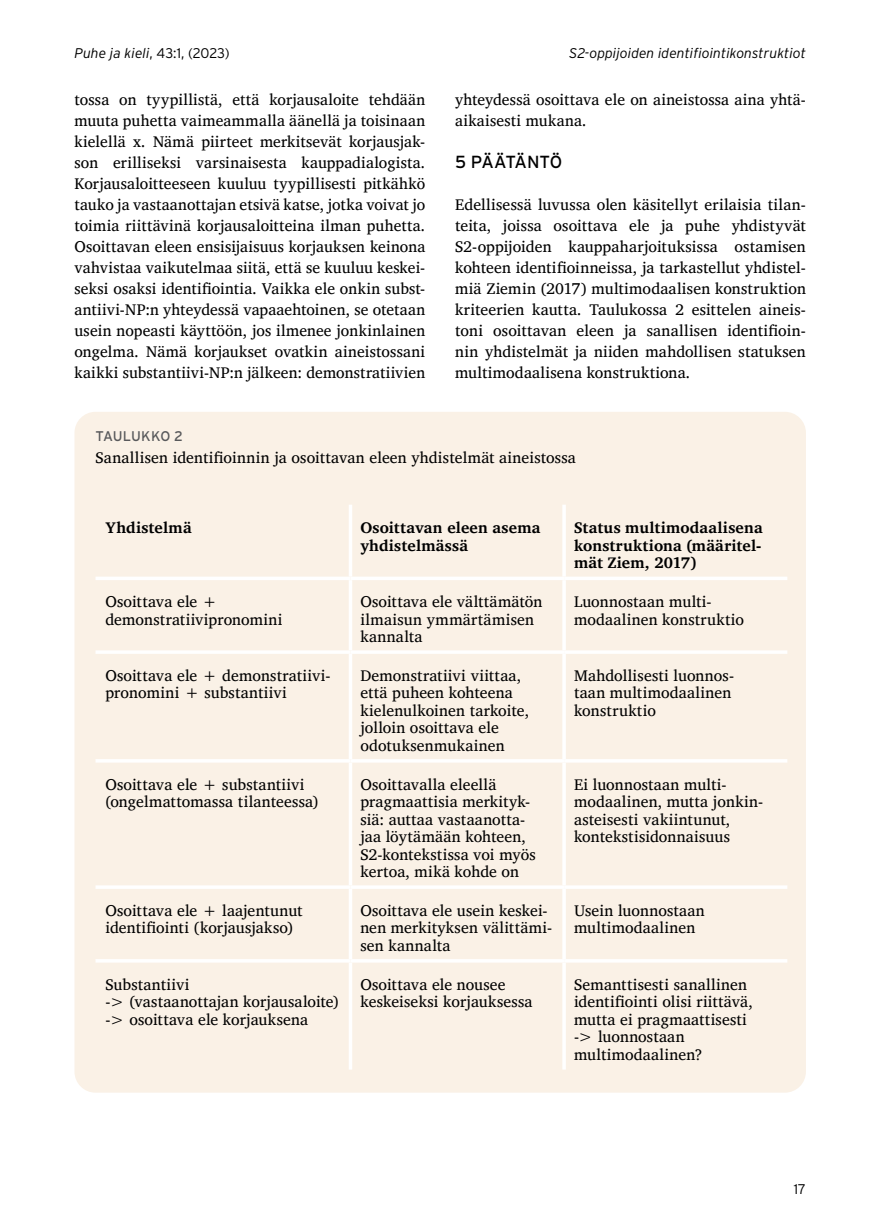
<style>
.page{position:relative;width:869px;height:1231px;background:#fff}
.page>*{position:absolute;margin:0;border:0;box-sizing:border-box;transform-origin:0 0}
.Väliotsikko_artikkel{font:17.5px "Interstate";letter-spacing:-.015em;color:#000}
.Charis_taulukkoon{font:15.75px/17.5px "Charis SIL";letter-spacing:.01em;color:#000}
.P_K_charis_SIL_leipä{font:15.75px/21px "Charis SIL";letter-spacing:.01em;color:#000;text-align:justify}
.P_K_charis_leipis__e{font:15.75px/21px "Charis SIL";letter-spacing:.015em;color:#000;text-align:justify}
.Charis_taulukkoon-2{font:700 15.75px/17.5px "Charis SIL";letter-spacing:.01em;color:#000}
.t1{font:italic 300 14px "Interstate";color:#000}
.t2{font:300 14px "Interstate";letter-spacing:-.02em;color:#000}
.kuvateksti{font:14px "Interstate";letter-spacing:-.01em;color:#58595b}
.s1{font-style:italic}
</style>
<div class="page">
<div style="left:74px;top:412px;width:731px;height:680px;background:#faf1e6;border-radius:21px"></div>
<svg style="left:349px;top:505px;width:3px;height:71px"></svg>
<hr style="left:562px;top:504px;width:3px;height:72px;background:#fff">
<svg style="left:349px;top:580px;width:3px;height:70px"></svg>
<hr style="left:562px;top:580px;width:3px;height:70px;background:#fff">
<svg style="left:348px;top:653px;width:4px;height:106px"></svg>
<hr style="left:562px;top:653px;width:3px;height:106px;background:#fff">
<svg style="left:348px;top:762px;width:4px;height:123px"></svg>
<hr style="left:562px;top:762px;width:3px;height:123px;background:#fff">
<svg style="left:348px;top:888px;width:4px;height:71px"></svg>
<hr style="left:562px;top:888px;width:3px;height:71px;background:#fff">
<svg style="left:348px;top:962px;width:4px;height:107px"></svg>
<hr style="left:562px;top:962px;width:3px;height:107px;background:#fff">
<svg style="left:95px;top:576px;width:255px;height:4px"></svg>
<svg style="left:350px;top:576px;width:214px;height:4px"></svg>
<svg style="left:564px;top:576px;width:223px;height:4px"></svg>
<hr style="left:95px;top:650px;width:255px;height:3px;background:#fff">
<hr style="left:350px;top:650px;width:214px;height:3px;background:#fff">
<hr style="left:564px;top:650px;width:223px;height:3px;background:#fff">
<hr style="left:95px;top:759px;width:255px;height:3px;background:#fff">
<hr style="left:350px;top:759px;width:214px;height:3px;background:#fff">
<hr style="left:564px;top:759px;width:223px;height:3px;background:#fff">
<hr style="left:95px;top:885px;width:255px;height:3px;background:#fff">
<hr style="left:350px;top:885px;width:214px;height:3px;background:#fff">
<hr style="left:564px;top:885px;width:223px;height:3px;background:#fff">
<hr style="left:95px;top:959px;width:255px;height:3px;background:#fff">
<hr style="left:350px;top:959px;width:214px;height:3px;background:#fff">
<hr style="left:564px;top:959px;width:223px;height:3px;background:#fff">
<p class="t2" style="left:74px;top:45px;width:157px"><span class="s1">Puhe ja kieli</span>, 43:1, (2023)</p>
<p class="P_K_charis_SIL_leipä" style="left:74px;top:89px;width:352px">tossa on tyypillistä, että korjausaloite tehdään muuta puhetta vaimeammalla äänellä ja toisinaan kielellä x. Nämä piirteet merkitsevät korjausjak&shy;son erilliseksi varsinaisesta kauppadialogista.<br>Korjausaloitteeseen kuuluu tyypillisesti pitkähkö tauko ja vastaanottajan etsivä katse, jotka voivat jo toimia riittävinä korjausaloitteina ilman puhetta.<br>Osoittavan eleen ensisijaisuus korjauksen keinona vahvistaa vaikutelmaa siitä, että se kuuluu keskei&shy;seksi osaksi identifiointia. Vaikka ele onkin subst&shy;antiivi-NP:n yhteydessä vapaaehtoinen, se otetaan usein nopeasti käyttöön, jos ilmenee jonkinlainen ongelma. Nämä korjaukset ovatkin aineistossani kaikki substantiivi-NP:n jälkeen: demonstratiivien</p>
<p class="P_K_charis_SIL_leipä" style="left:455px;top:89px;width:352px">yhteydessä osoittava ele on aineistossa aina yhtä&shy;aikaisesti mukana.</p>
<p class="t1" style="left:569px;top:45px;width:238px">S2-oppijoiden identifiointikonstruktiot</p>
<p class="Väliotsikko_artikkel" style="left:455px;top:152px;width:109px">5 PÄÄTÄNTÖ</p>
<p class="P_K_charis_leipis__e" style="left:455px;top:194px;width:352px">Edellisessä luvussa olen käsitellyt erilaisia tilan&shy;teita, joissa osoittava ele ja puhe yhdistyvät S2-oppijoiden kauppaharjoituksissa ostamisen kohteen identifioinneissa, ja tarkastellut yhdistel&shy;miä Ziemin (2017) multimodaalisen konstruktion kriteerien kautta. Taulukossa 2 esittelen aineis&shy;toni osoittavan eleen ja sanallisen identifioin&shy;nin yhdistelmät ja niiden mahdollisen statuksen multimodaalisena konstruktiona.</p>
<p class="kuvateksti" style="left:95px;top:428px;width:89px">TAULUKKO 2</p>
<p class="Charis_taulukkoon" style="left:95px;top:449px;width:482px">Sanallisen identifioinnin ja osoittavan eleen yhdistelmät aineistossa</p>
<p class="Charis_taulukkoon-2" style="left:105px;top:519px;width:88px">Yhdistelmä</p>
<p class="Charis_taulukkoon-2" style="left:360px;top:519px;width:181px">Osoittavan eleen asema yhdistelmässä</p>
<p class="Charis_taulukkoon-2" style="left:573px;top:519px;width:190px;text-align:justify">Status multimodaalisena konstruktiona (määritel&shy;mät Ziem, 2017)</p>
<p class="Charis_taulukkoon" style="left:105px;top:593px;width:178px">Osoittava ele + demonstratiivipronomini</p>
<p class="Charis_taulukkoon" style="left:360px;top:593px;width:183px">Osoittava ele välttämätön ilmaisun ymmärtämisen kannalta</p>
<p class="Charis_taulukkoon" style="left:573px;top:593px;width:171px">Luonnostaan multi&shy;modaalinen konstruktio</p>
<p class="Charis_taulukkoon" style="left:105px;top:666px;width:226px">Osoittava ele + demonstratiivi&shy;pronomini + substantiivi</p>
<p class="Charis_taulukkoon" style="left:360px;top:666px;width:170px">Demonstratiivi viittaa, että puheen kohteena kielenulkoinen tarkoite, jolloin osoittava ele odotuksenmukainen</p>
<p class="Charis_taulukkoon" style="left:573px;top:666px;width:161px">Mahdollisesti luonnos&shy;taan multimodaalinen konstruktio</p>
<p class="Charis_taulukkoon" style="left:105px;top:775px;width:201px">Osoittava ele + substantiivi</p>
<p class="Charis_taulukkoon" style="left:105px;top:792px;width:214px">(ongelmattomassa tilanteessa)</p>
<p class="Charis_taulukkoon" style="left:360px;top:775px;width:177px">Osoittavalla eleellä pragmaattisia merkityk&shy;siä: auttaa vastaanotta&shy;jaa löytämään kohteen,<br>S2-kontekstissa voi myös kertoa, mikä kohde on</p>
<p class="Charis_taulukkoon" style="left:573px;top:775px;width:191px">Ei luonnostaan multi&shy;modaalinen, mutta jonkin&shy;asteisesti vakiintunut, kontekstisidonnaisuus</p>
<p class="Charis_taulukkoon" style="left:105px;top:901px;width:198px">Osoittava ele + laajentunut identifiointi (korjausjakso)</p>
<p class="Charis_taulukkoon" style="left:360px;top:901px;width:193px">Osoittava ele usein keskei&shy;nen merkityksen välittämi&shy;sen kannalta</p>
<p class="Charis_taulukkoon" style="left:573px;top:901px;width:132px">Usein luonnostaan multimodaalinen</p>
<p class="Charis_taulukkoon" style="left:105px;top:975px;width:86px">Substantiivi</p>
<p class="Charis_taulukkoon" style="left:105px;top:992px;width:235px">-&gt; (vastaanottajan korjausaloite)</p>
<p class="Charis_taulukkoon" style="left:105px;top:1010px;width:204px">-&gt; osoittava ele korjauksena</p>
<p class="Charis_taulukkoon" style="left:360px;top:975px;width:173px">Osoittava ele nousee keskeiseksi korjauksessa</p>
<p class="Charis_taulukkoon" style="left:573px;top:975px;width:180px">Semanttisesti sanallinen identifiointi olisi riittävä, mutta ei pragmaattisesti</p>
<p class="Charis_taulukkoon" style="left:573px;top:1027px;width:130px">-&gt; luonnostaan multimodaalinen?</p>
<p class="t2" style="left:793px;top:1180px;width:14px">17</p>
</div>
